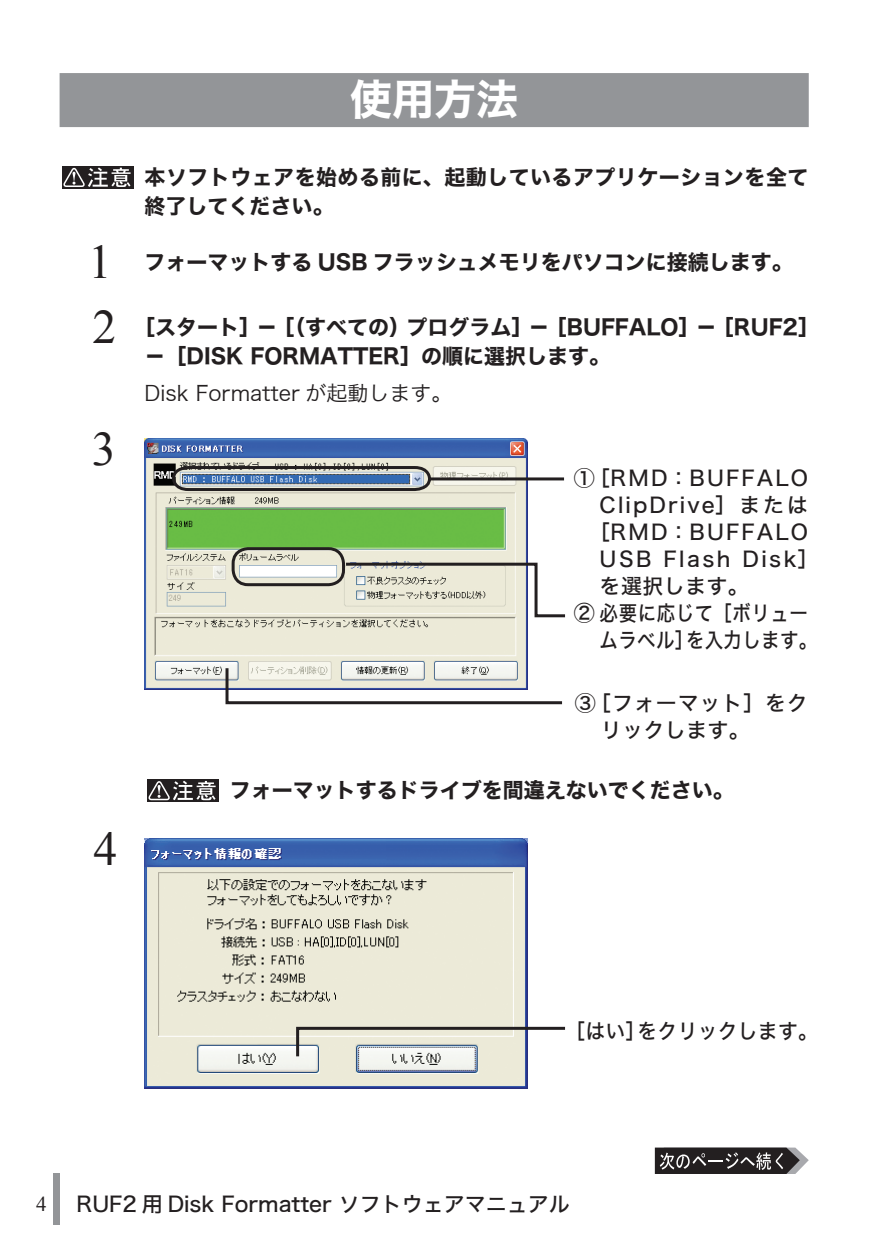
<style>
.page{position:relative;width:893px;height:1259px;background:#fff}
.page>*{position:absolute;margin:0;border:0;box-sizing:border-box;transform-origin:0 0}
.t1{font:48px "Times New Roman";color:#231f20}
.t2{font:42px "Hiragino Kaku W7 90 msp RKSJ H";color:#fff}
.t3{font:21px/28.5px "Hiragino Kaku W7 90 msp RKSJ H";color:#231f20}
.t4{font:21px "Hiragino Kaku W5 90 msp RKSJ H";letter-spacing:.015em;color:#231f20}
.t5{font:21px/28.8px "Hiragino Kaku W7 90 msp RKSJ H";letter-spacing:.02em;color:#231f20}
.t6{font:21px "Hiragino Kaku W5 90 msp RKSJ H";letter-spacing:.105em;color:#231f20}
.t7{font:21px "Hiragino Kaku W3 90 msp RKSJ H";color:#231f20}
.t8{font:21px/27px "Hiragino Kaku W5 90 msp RKSJ H";letter-spacing:.04em;color:#231f20}
.t9{font:21px "Hiragino Kaku W5 90 msp RKSJ H";letter-spacing:.1em;color:#231f20}
.t10{font:21px "Hiragino Kaku W5 90 msp RKSJ H";letter-spacing:.12em;color:#231f20}
.t11{font:21px "Hiragino Kaku W5 90 msp RKSJ H";letter-spacing:.015em;color:#231f20;scale:.94 1}
.t12{font:21px "Hiragino Kaku W5 90 msp RKSJ H";letter-spacing:.015em;color:#231f20;scale:.88 1}
.t13{font:21px "Times New Roman";color:#231f20}
</style>
<div class="page">
<div style="left:54px;top:1174px;width:6px;height:51px;background:#939598"></div>
<div style="left:60px;top:73px;width:749px;height:54px;background:#939598"></div>
<div style="left:62px;top:166px;width:72px;height:22px;background:#231f20"></div>
<svg style="left:64px;top:167px;width:67px;height:20px"></svg>
<img style="left:145px;top:438px;width:382px;height:251px">
<div style="left:147px;top:779px;width:72px;height:22px;background:#231f20"></div>
<svg style="left:149px;top:780px;width:67px;height:21px"></svg>
<img style="left:145px;top:838px;width:382px;height:250px">
<svg style="left:655px;top:1147px;width:154px;height:27px;background:#504d4e"></svg>
<svg style="left:170px;top:464px;width:262px;height:25px;background:#8291a1"></svg>
<hr style="left:430px;top:477px;width:134px;height:3px;background:#231f20">
<svg style="left:230px;top:545px;width:336px;height:74px;background:#d4d6c6"></svg>
<svg style="left:224px;top:665px;width:339px;height:40px"></svg>
<svg style="left:295px;top:1025px;width:271px;height:34px"></svg>
<h2 class="t2" style="left:350px;top:77px;width:169px">使用方法</h2>
<p class="t5" style="left:145px;top:164px;width:665px">本ソフトウェアを始める前に、起動しているアプリケーションを全て終了してください。</p>
<h1 class="t1" style="left:88px;top:229px;width:25px">1</h1>
<p class="t3" style="left:145px;top:248px;width:650px">フォーマットする USB フラッシュメモリをパソコンに接続します。</p>
<h1 class="t1" style="left:93px;top:295px;width:25px">2</h1>
<p class="t3" style="left:145px;top:314px;width:676px;text-indent:-10px">［スタート］－［（すべての）プログラム］－［BUFFALO］－［RUF2］－［DISK FORMATTER］の順に選択します。</p>
<p class="t7" style="left:145px;top:382px;width:309px">Disk Formatter が起動します。</p>
<h1 class="t1" style="left:92px;top:416px;width:26px">3</h1>
<p class="t6" style="left:574px;top:467px;width:236px">① ［RMD：BUFFALO</p>
<p class="t9" style="left:600px;top:494px;width:210px">ClipDrive］または</p>
<p class="t6" style="left:589px;top:521px;width:220px">［RMD：BUFFALO</p>
<p class="t10" style="left:600px;top:548px;width:220px">USB Flash Disk］</p>
<p class="t4" style="left:600px;top:575px;width:151px">を選択します。</p>
<p class="t4" style="left:574px;top:602px;width:236px">② 必要に応じて［ボリュー</p>
<p class="t12" style="left:600px;top:629px;width:249px">ムラベル］を入力します。</p>
<p class="t8" style="left:601px;top:690px;width:209px;text-indent:-26px">③［フォーマット］をクリックします。</p>
<h1 class="t1" style="left:94px;top:816px;width:25px">4</h1>
<p class="t3" style="left:230px;top:777px;width:505px">フォーマットするドライブを間違えないでください。</p>
<p class="t11" style="left:565px;top:1020px;width:270px">［はい］をクリックします。</p>
<p class="t13" style="left:36px;top:1189px;width:12px">4</p>
<p class="t4" style="left:76px;top:1193px;width:495px">RUF2 用 Disk Formatter ソフトウェアマニュアル</p>
</div>
